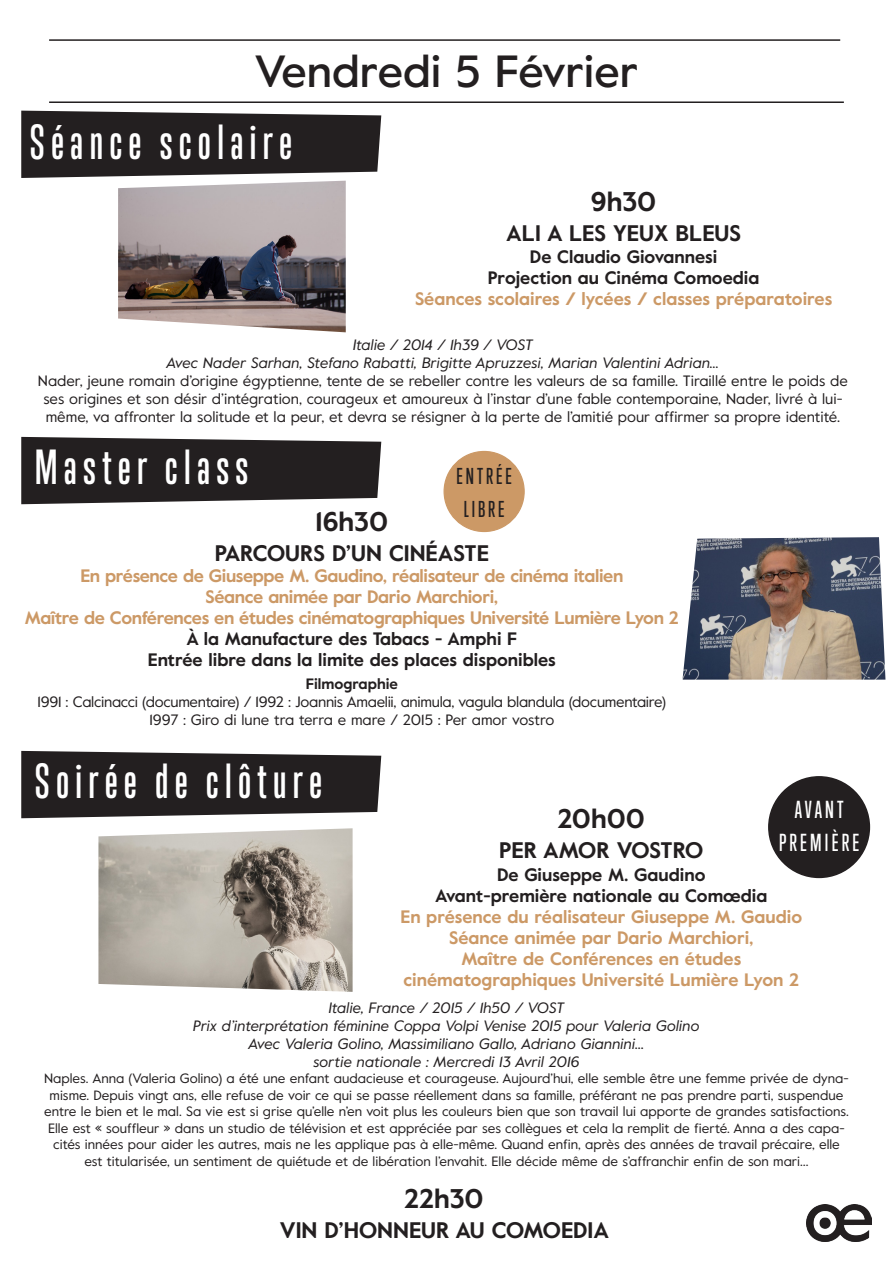
<style>
.page{position:relative;width:893px;height:1263px;background:#fff}
.page>*{position:absolute;margin:0;border:0;box-sizing:border-box;transform-origin:0 0}
.t1{font:500 45px "Trump Gothic Pro";letter-spacing:.14em;color:#fff}
.t2{font:500 45px "Value";color:#231f20}
.t3{font:700 27px "Value";color:#231f20}
.t4{font:700 22.5px "Value";color:#231f20}
.t5{font:500 22.5px "Trump Gothic Pro";letter-spacing:.14em;color:#fff}
.t6{font:500 21px/33px "Trump Gothic Pro";letter-spacing:.14em;color:#231f20;text-align:center}
.t7{font:700 18px "Value";letter-spacing:-.015em;color:#c96}
.t8{font:700 18px "Value";color:#231f20}
.t9{font:15px/18px "Value";color:#231f20;text-align:center}
.t10{font:italic 15px "Value";color:#231f20}
.t11{font:15px "Value";letter-spacing:-.02em;color:#231f20}
.t12{font:700 15px "Value";color:#231f20}
.t13{font:13.5px/16.5px "Value";color:#231f20;text-align:center}
</style>
<div class="page">
<hr style="left:49px;top:39px;width:791px;height:2px;background:#231f20">
<hr style="left:49px;top:101px;width:795px;height:2px;background:#231f20">
<svg style="left:21px;top:110px;width:361px;height:68px;background:#383535"></svg>
<svg style="left:21px;top:750px;width:361px;height:69px;background:#3b3838"></svg>
<svg style="left:21px;top:436px;width:361px;height:69px;background:#3b3838"></svg>
<img style="left:118px;top:181px;width:228px;height:151px">
<img style="left:807px;top:1205px;width:65px;height:37px">
<img style="left:682px;top:537px;width:203px;height:143px">
<img style="left:98px;top:828px;width:255px;height:164px">
<div style="left:769px;top:777px;width:100px;height:100px;background:#231f20;border-radius:50%"></div>
<div style="left:768px;top:776px;width:102px;height:102px;border:2px solid #231f20;border-radius:50%"></div>
<div style="left:444px;top:451px;width:80px;height:80px;background:#c96;border-radius:50%"></div>
<div style="left:443px;top:451px;width:82px;height:81px;border:1px solid #c96;border-radius:50%"></div>
<p class="t2" style="left:255px;top:40px;width:385px">Vendredi 5 Février</p>
<p class="t1" style="left:30px;top:116px;width:264px">Séance scolaire</p>
<p class="t3" style="left:591px;top:182px;width:67px">9h30</p>
<p class="t4" style="left:506px;top:217px;width:236px">ALI A LES YEUX BLEUS</p>
<p class="t8" style="left:530px;top:244px;width:189px">De Claudio Giovannesi</p>
<p class="t8" style="left:488px;top:265px;width:273px">Projection au Cinéma Comoedia</p>
<p class="t7" style="left:415px;top:286px;width:419px">Séances scolaires / lycées / classes préparatoires</p>
<p class="t10" style="left:353px;top:334px;width:182px">Italie / 2014 / 1h39 / VOST</p>
<p class="t10" style="left:167px;top:352px;width:554px">Avec Nader Sarhan, Stefano Rabatti, Brigitte Apruzzesi, Marian Valentini Adrian...</p>
<p class="t9" style="left:38px;top:371px;width:812px">Nader, jeune romain d’origine égyptienne, tente de se rebeller contre les valeurs de sa famille. Tiraillé entre le poids de ses origines et son désir d’intégration, courageux et amoureux à l’instar d’une fable contemporaine, Nader, livré à lui&shy;même, va affronter la solitude et la peur, et devra se résigner à la perte de l’amitié pour affirmer sa propre identité.</p>
<p class="t1" style="left:35px;top:441px;width:215px">Master class</p>
<p class="t6" style="left:457px;top:460px;width:57px">ENTRÉE<br>LIBRE</p>
<p class="t3" style="left:316px;top:503px;width:74px">16h30</p>
<p class="t4" style="left:215px;top:538px;width:276px">PARCOURS D’UN CINÉASTE</p>
<p class="t7" style="left:80px;top:564px;width:544px">En présence de Giuseppe M. Gaudino, réalisateur de cinéma italien</p>
<p class="t7" style="left:206px;top:585px;width:294px">Séance animée par Dario Marchiori,</p>
<p class="t7" style="left:25px;top:606px;width:656px">Maître de Conférences en études cinématographiques Université Lumière Lyon 2</p>
<p class="t8" style="left:186px;top:627px;width:332px">À la Manufacture des Tabacs - Amphi F</p>
<p class="t8" style="left:148px;top:648px;width:409px">Entrée libre dans la limite des places disponibles</p>
<p class="t12" style="left:306px;top:673px;width:94px">Filmographie</p>
<p class="t11" style="left:38px;top:691px;width:630px">1991 : Calcinacci (documentaire) / 1992 : Joannis Amaelii, animula, vagula blandula (documentaire)</p>
<p class="t9" style="left:149px;top:710px;width:406px">1997 : Giro di lune tra terra e mare / 2015 : Per amor vostro</p>
<p class="t1" style="left:35px;top:755px;width:289px">Soirée de clôture</p>
<p class="t5" style="left:795px;top:796px;width:50px">AVANT</p>
<p class="t5" style="left:779px;top:829px;width:82px">PREMIÈRE</p>
<p class="t3" style="left:558px;top:800px;width:89px">20h00</p>
<p class="t4" style="left:499px;top:835px;width:205px">PER AMOR VOSTRO</p>
<p class="t8" style="left:497px;top:862px;width:210px">De Giuseppe M. Gaudino</p>
<p class="t8" style="left:435px;top:883px;width:334px">Avant-première nationale au Comœdia</p>
<p class="t7" style="left:401px;top:904px;width:403px">En présence du réalisateur Giuseppe M. Gaudio</p>
<p class="t7" style="left:449px;top:925px;width:306px">Séance animée par Dario Marchiori,</p>
<p class="t7" style="left:461px;top:946px;width:281px">Maître de Conférences en études</p>
<p class="t7" style="left:404px;top:967px;width:397px">cinématographiques Université Lumière Lyon 2</p>
<p class="t10" style="left:329px;top:997px;width:237px">Italie, France / 2015 / 1h50 / VOST</p>
<p class="t10" style="left:193px;top:1015px;width:508px">Prix d’interprétation féminine Coppa Volpi Venise 2015 pour Valeria Golino</p>
<p class="t10" style="left:249px;top:1033px;width:397px">Avec Valeria Golino, Massimiliano Gallo, Adriano Giannini...</p>
<p class="t10" style="left:313px;top:1051px;width:268px">sortie nationale : Mercredi 13 Avril 2016</p>
<p class="t13" style="left:44px;top:1070px;width:806px">Naples. Anna (Valeria Golino) a été une enfant audacieuse et courageuse. Aujourd’hui, elle semble être une femme privée de dyna&shy;misme. Depuis vingt ans, elle refuse de voir ce qui se passe réellement dans sa famille, préférant ne pas prendre parti, suspendue entre le bien et le mal. Sa vie est si grise qu’elle n’en voit plus les couleurs bien que son travail lui apporte de grandes satisfactions.<br>Elle est « souffleur » dans un studio de télévision et est appréciée par ses collègues et cela la remplit de fierté. Anna a des capa&shy;cités innées pour aider les autres, mais ne les applique pas à elle-même. Quand enfin, après des années de travail précaire, elle est titularisée, un sentiment de quiétude et de libération l’envahit. Elle décide même de s’affranchir enfin de son mari…</p>
<p class="t3" style="left:404px;top:1180px;width:81px">22h30</p>
<p class="t4" style="left:280px;top:1214px;width:331px">VIN D’HONNEUR AU COMOEDIA</p>
</div>
